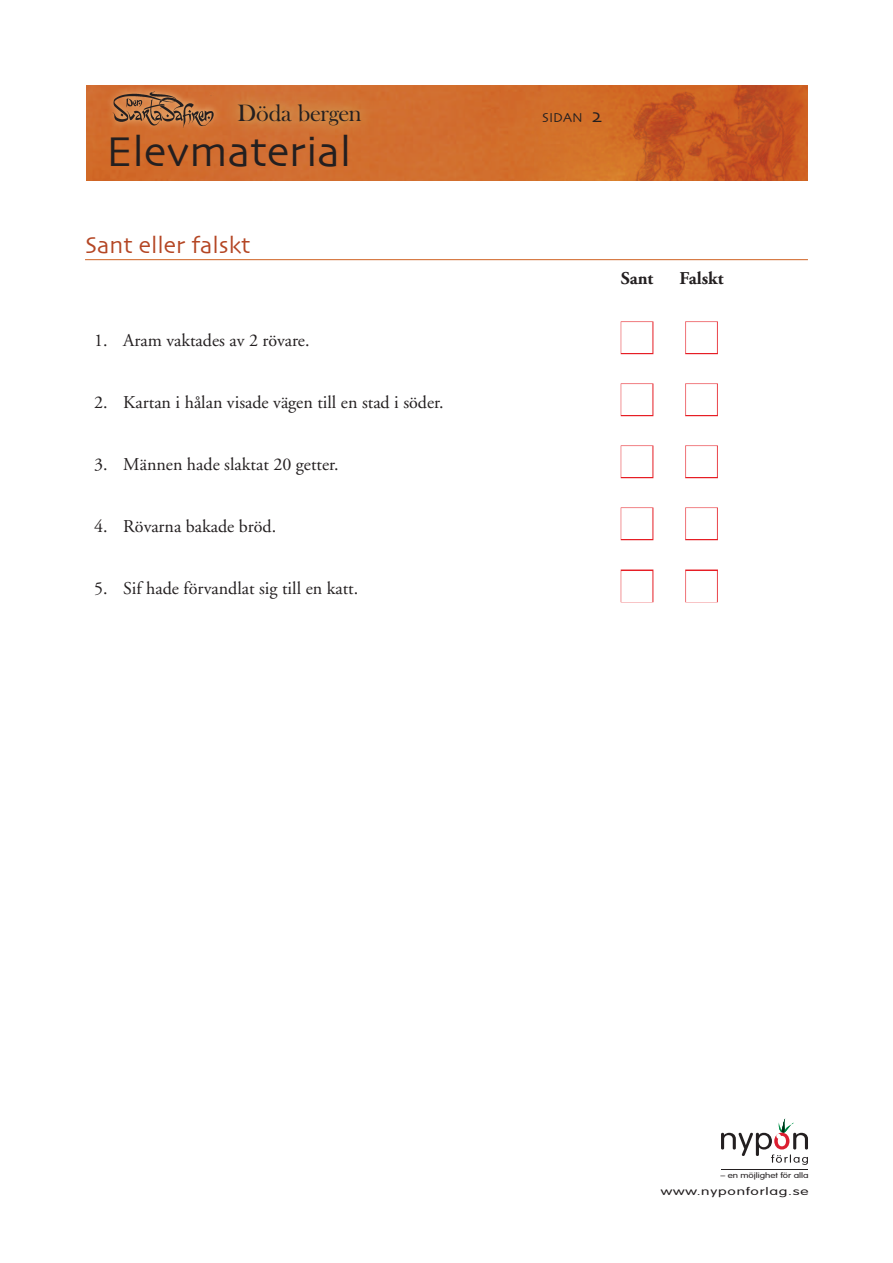
<style>
.page{position:relative;width:893px;height:1263px;background:#fff}
.page>*{position:absolute;margin:0;border:0;box-sizing:border-box;transform-origin:0 0}
.t1{font:43.5px "Skia";color:#231f20}
.t2{font:24.45px "Baskerville Old Fac D";letter-spacing:-.01em;color:#231f20}
.t3{font:24px "Skia";color:#b44624}
.t4{font:18px "Adobe Garamond";color:#231f20}
.t5{font:700 18px "Adobe Garamond";color:#231f20}
.t6{font:13.5px "Skia";color:#231f20}
.t7{font:300 10.5px "VAG Rounded";letter-spacing:.05em;color:#231f20;scale:1.48 1}
.t8{font:300 7.65px "VAG Rounded";letter-spacing:-.005em;color:#231f20;scale:1.28 1}
.s1{font-size:19.5px}
</style>
<div class="page">
<div style="left:86px;top:85px;width:420px;height:95px;background:#d26e2f"></div>
<img style="left:506px;top:85px;width:302px;height:95px">
<svg style="left:721px;top:1118px;width:87px;height:47px"></svg>
<hr style="left:721px;top:1170px;width:87px;height:1px;background:#231f20">
<svg style="left:226px;top:91px;width:148px;height:47px;background:#d07738"></svg>
<svg style="left:106px;top:85px;width:115px;height:48px;background:#d16e31"></svg>
<img style="left:107px;top:92px;width:109px;height:35px">
<hr style="left:85px;top:259px;width:723px;height:1px;background:#cf6123">
<div style="left:621px;top:321px;width:32px;height:33px;border:2px solid #e61e25"></div>
<div style="left:685px;top:321px;width:33px;height:33px;border:2px solid #e61e25"></div>
<div style="left:621px;top:383px;width:32px;height:33px;border:2px solid #e61e25"></div>
<div style="left:685px;top:383px;width:33px;height:33px;border:2px solid #e61e25"></div>
<div style="left:621px;top:445px;width:32px;height:33px;border:2px solid #e61e25"></div>
<div style="left:685px;top:445px;width:33px;height:33px;border:2px solid #e61e25"></div>
<div style="left:621px;top:507px;width:32px;height:33px;border:2px solid #e61e25"></div>
<div style="left:685px;top:507px;width:33px;height:33px;border:2px solid #e61e25"></div>
<div style="left:621px;top:569px;width:32px;height:33px;border:2px solid #e61e25"></div>
<div style="left:685px;top:569px;width:33px;height:33px;border:2px solid #e61e25"></div>
<svg style="left:621px;top:322px;width:96px;height:31px"></svg>
<svg style="left:621px;top:384px;width:96px;height:31px"></svg>
<svg style="left:621px;top:446px;width:96px;height:31px"></svg>
<svg style="left:621px;top:508px;width:96px;height:31px"></svg>
<svg style="left:621px;top:570px;width:96px;height:31px"></svg>
<h2 class="t2" style="left:237px;top:99px;width:126px">Döda bergen</h2>
<h1 class="t1" style="left:106px;top:126px;width:247px">Elevmaterial</h1>
<h3 class="t3" style="left:85px;top:231px;width:167px">Sant eller falskt</h3>
<p class="t4" style="left:94px;top:331px;width:217px">1. Aram vaktades av 2 rövare.</p>
<p class="t4" style="left:94px;top:393px;width:351px">2. Kartan i hålan visade vägen till en stad i söder.</p>
<p class="t4" style="left:94px;top:455px;width:246px">3. Männen hade slaktat 20 getter.</p>
<p class="t4" style="left:94px;top:517px;width:184px">4. Rövarna bakade bröd.</p>
<p class="t4" style="left:94px;top:579px;width:266px">5. Sif hade förvandlat sig till en katt.</p>
<p class="t6" style="left:542px;top:109px;width:61px">sidan <span class="s1">2</span></p>
<p class="t5" style="left:621px;top:268px;width:34px">Sant</p>
<p class="t5" style="left:679px;top:268px;width:46px">Falskt</p>
<p class="t8" style="left:720px;top:1170px;width:70px">– en möjlighet för alla</p>
<p class="t7" style="left:661px;top:1185px;width:101px">www.nyponforlag.se</p>
</div>
